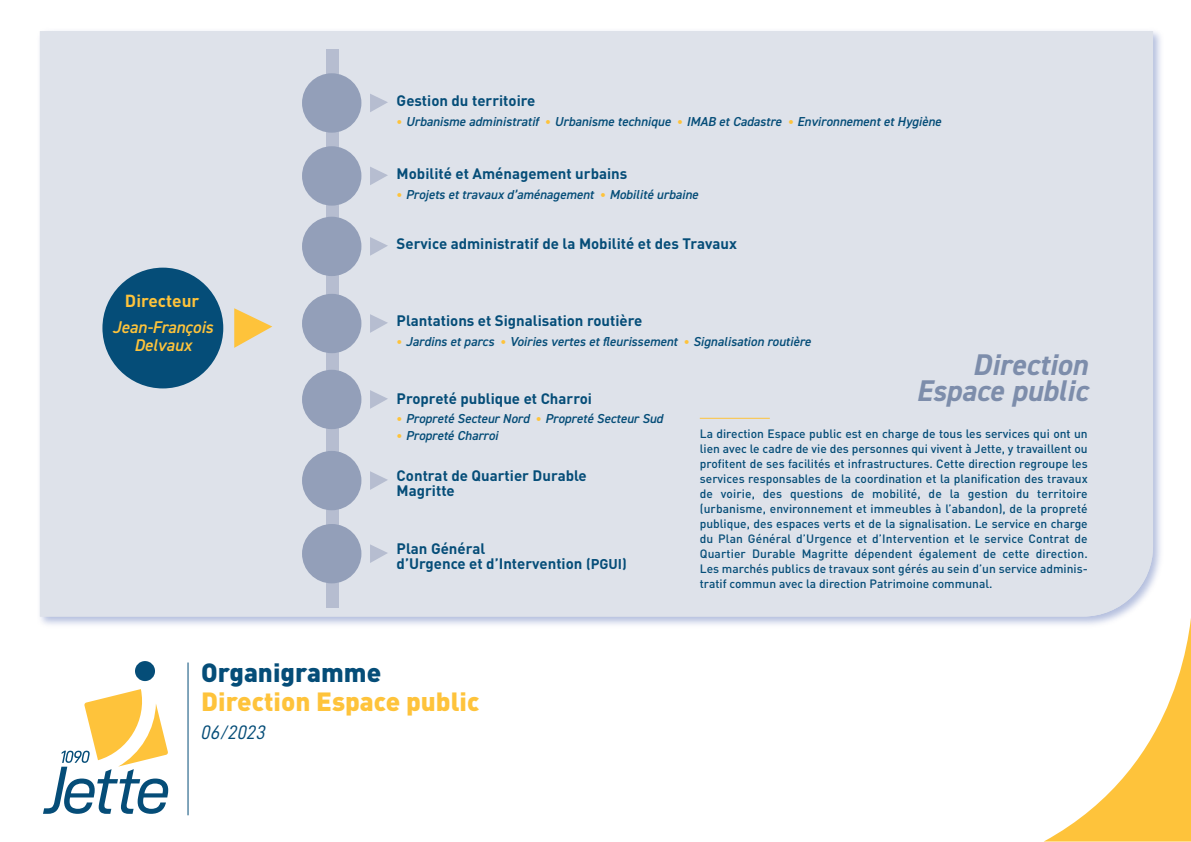
<style>
.page{position:relative;width:1191px;height:842px;background:#fff}
.page>*{position:absolute;margin:0;border:0;box-sizing:border-box;transform-origin:0 0}
.t1{font:italic 700 30px "DIN2014";color:#7d8dab}
.t2{font:900 26px "DIN";color:#fec33b}
.t3{font:900 26px "DIN";color:#054d78}
.t4{font:19.5px "D DIN Italic";color:#054d78}
.t5{font:700 17.3px "DIN";color:#fec33b}
.t6{font:italic 600 17px "DIN2014";color:#fec33b}
.t7{font:700 15px/14.6px "DIN";color:#054d78}
.t8{font:italic 600 13px "DIN2014";color:#054d78}
.t9{font:500 12px/15px "DIN";color:#054d78;text-align:justify}
.s1{font-family:"DIN";font-weight:700;font-style:normal;font-size:12px;color:#fec33b}
.s2{font-size:14px}
</style>
<div class="page">
<div style="left:40px;top:31px;width:1113px;height:586px;background:#dee2ea"></div>
<div style="left:326px;top:49px;width:13px;height:558px;background:#b6bdd0"></div>
<svg style="left:43px;top:689px;width:125px;height:125px"></svg>
<div style="left:135px;top:661px;width:20px;height:20px;background:#054d78;border-radius:50%"></div>
<hr style="left:187px;top:662px;width:1px;height:153px;background:#054d78">
<div style="left:102px;top:268px;width:121px;height:120px;background:#054d78;border-radius:50%"></div>
<div style="left:302px;top:73px;width:59px;height:60px;background:#939fb9;border-radius:50%"></div>
<svg style="left:370px;top:94px;width:18px;height:18px"></svg>
<div style="left:302px;top:146px;width:59px;height:60px;background:#939fb9;border-radius:50%"></div>
<svg style="left:370px;top:167px;width:18px;height:18px"></svg>
<div style="left:302px;top:294px;width:59px;height:59px;background:#939fb9;border-radius:50%"></div>
<svg style="left:370px;top:314px;width:18px;height:19px"></svg>
<div style="left:302px;top:217px;width:59px;height:59px;background:#939fb9;border-radius:50%"></div>
<svg style="left:370px;top:237px;width:18px;height:19px"></svg>
<div style="left:302px;top:370px;width:59px;height:59px;background:#939fb9;border-radius:50%"></div>
<svg style="left:370px;top:390px;width:18px;height:19px"></svg>
<div style="left:302px;top:451px;width:59px;height:59px;background:#939fb9;border-radius:50%"></div>
<svg style="left:370px;top:471px;width:18px;height:19px"></svg>
<div style="left:302px;top:524px;width:59px;height:59px;background:#939fb9;border-radius:50%"></div>
<svg style="left:370px;top:544px;width:18px;height:19px"></svg>
<svg style="left:234px;top:308px;width:38px;height:40px;background:#edd293"></svg>
<svg style="left:1043px;top:595px;width:148px;height:246px"></svg>
<hr style="left:700px;top:418px;width:70px;height:1px;background:#fec33b">
<p class="t7" style="left:396px;top:95px;width:140px">Gestion du territoire</p>
<p class="t8" style="left:396px;top:117px;width:546px"><span class="s1">•</span> Urbanisme administratif <span class="s1">•</span> Urbanisme technique <span class="s1">•</span> IMAB et Cadastre <span class="s1">•</span> Environnement et Hygiène</p>
<p class="t7" style="left:396px;top:168px;width:232px">Mobilité et Aménagement urbains</p>
<p class="t8" style="left:396px;top:190px;width:303px"><span class="s1">•</span> Projets et travaux d’aménagement <span class="s1">•</span> Mobilité urbaine</p>
<p class="t5" style="left:125px;top:295px;width:76px">Directeur</p>
<p class="t6" style="left:113px;top:321px;width:102px">Jean-François</p>
<p class="t6" style="left:134px;top:339px;width:59px">Delvaux</p>
<p class="t7" style="left:396px;top:238px;width:342px">Service administratif de la Mobilité et des Travaux</p>
<p class="t7" style="left:396px;top:315px;width:247px">Plantations et Signalisation routière</p>
<p class="t8" style="left:396px;top:337px;width:416px"><span class="s1">•</span> Jardins et parcs <span class="s1">•</span> Voiries vertes et fleurissement <span class="s1">•</span> Signalisation routière</p>
<p class="t7" style="left:396px;top:392px;width:197px">Propreté publique et Charroi</p>
<p class="t8" style="left:396px;top:414px;width:268px"><span class="s1">•</span> Propreté Secteur Nord <span class="s1">•</span> Propreté Secteur Sud</p>
<p class="t8" style="left:396px;top:431px;width:103px"><span class="s1">•</span> Propreté Charroi</p>
<p class="t7" style="left:396px;top:470px;width:192px">Contrat de Quartier Durable<br>Magritte</p>
<p class="t7" style="left:396px;top:543px;width:232px">Plan Général<br>d’Urgence et d’Intervention <span class="s2">(PGUI)</span></p>
<p class="t1" style="left:972px;top:347px;width:117px">Direction</p>
<p class="t1" style="left:916px;top:373px;width:173px">Espace public</p>
<p class="t9" style="left:700px;top:428px;width:389px">La direction Espace public est en charge de tous les services qui ont un lien avec le cadre de vie des personnes qui vivent à Jette, y travaillent ou profitent de ses facilités et infrastructures. Cette direction regroupe les services responsables de la coordination et la planification des travaux de voirie, des questions de mobilité, de la gestion du territoire (urbanisme, environnement et immeubles à l’abandon), de la propreté publique, des espaces verts et de la signalisation. Le service en charge du Plan Général d’Urgence et d’Intervention et le service Contrat de Quartier Durable Magritte dépendent également de cette direction.<br>Les marchés publics de travaux sont gérés au sein d’un service adminis&shy;tratif commun avec la direction Patrimoine communal.</p>
<p class="t3" style="left:201px;top:663px;width:181px">Organigramme</p>
<p class="t2" style="left:201px;top:693px;width:280px">Direction Espace public</p>
<p class="t4" style="left:201px;top:721px;width:66px">06/2023</p>
</div>
